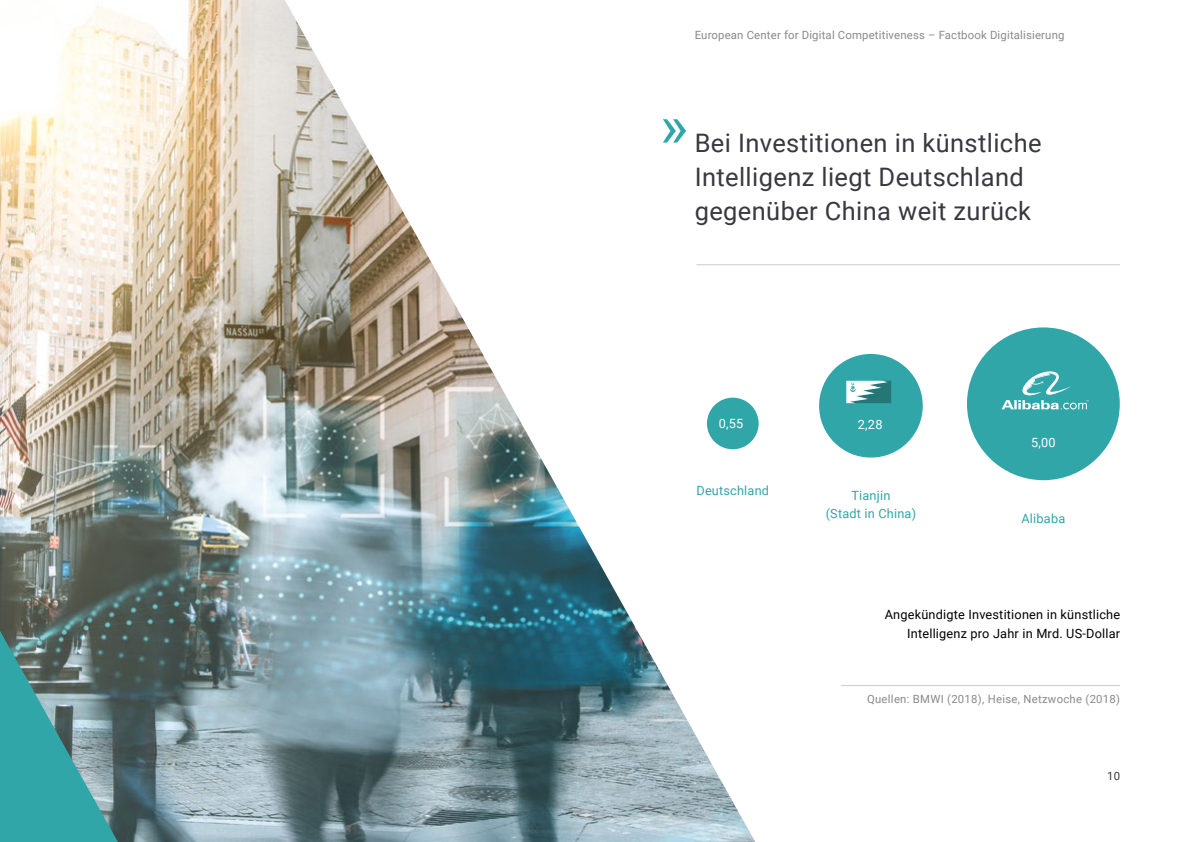
<style>
.page{position:relative;width:1191px;height:842px;background:#fff}
.page>*{position:absolute;margin:0;border:0;box-sizing:border-box;transform-origin:0 0}
.t1{font:59.9px "Roboto";color:#31a6a8}
.t2{font:25.5px/33.9px "Roboto";letter-spacing:.015em;color:#383840}
.t3{font:12.7px/18.4px "Roboto";letter-spacing:.015em;color:#000;text-align:right}
.t4{font:12.7px/18.4px "Roboto";letter-spacing:.015em;color:#31a6a8;text-align:center}
.t5{font:12.7px "Roboto";color:#fff}
.t6{font:11.4px "Roboto";letter-spacing:.015em;color:#8c888e}
.t7{font:11.4px "Roboto";color:#383840}
.t8{font:11.3px "Roboto";letter-spacing:.025em;color:#8c888e}
</style>
<div class="page">
<div style="left:967px;top:327px;width:152px;height:153px;background:#31a6a8;border-radius:50%"></div>
<div style="left:819px;top:354px;width:103px;height:104px;background:#31a6a8;border-radius:50%"></div>
<hr style="left:696px;top:264px;width:424px;height:1px;background:#cdcbce">
<hr style="left:841px;top:685px;width:279px;height:1px;background:#cdcbce">
<svg style="left:1001px;top:371px;width:87px;height:38px"></svg>
<svg style="left:846px;top:381px;width:45px;height:22px"></svg>
<img style="left:0;top:0;width:755px;height:842px">
<svg style="left:0;top:631px;width:118px;height:211px;background:#519495"></svg>
<p class="t6" style="left:694px;top:30px;width:371px">European Center for Digital Competitiveness – Factbook Digitalisierung</p>
<h1 class="t1" style="left:660px;top:98px;width:30px">»</h1>
<p class="t2" style="left:694px;top:128px;width:348px">Bei Investitionen in künstliche<br>Intelligenz liegt Deutschland gegenüber China weit zurück</p>
<p class="t5" style="left:719px;top:418px;width:26px">0,55</p>
<p class="t4" style="left:696px;top:481px;width:74px">Deutschland</p>
<p class="t5" style="left:858px;top:419px;width:26px">2,28</p>
<p class="t4" style="left:825px;top:487px;width:92px">Tianjin<br>(Stadt in China)</p>
<p class="t5" style="left:1031px;top:436px;width:26px">5,00</p>
<p class="t4" style="left:1021px;top:510px;width:45px">Alibaba</p>
<p class="t3" style="left:884px;top:606px;width:237px">Angekündigte Investitionen in künstliche<br>Intelligenz pro Jahr in Mrd. US-Dollar</p>
<p class="t8" style="left:867px;top:693px;width:254px">Quellen: BMWI (2018), Heise, Netzwoche (2018)</p>
<p class="t7" style="left:1107px;top:770px;width:14px">10</p>
</div>
